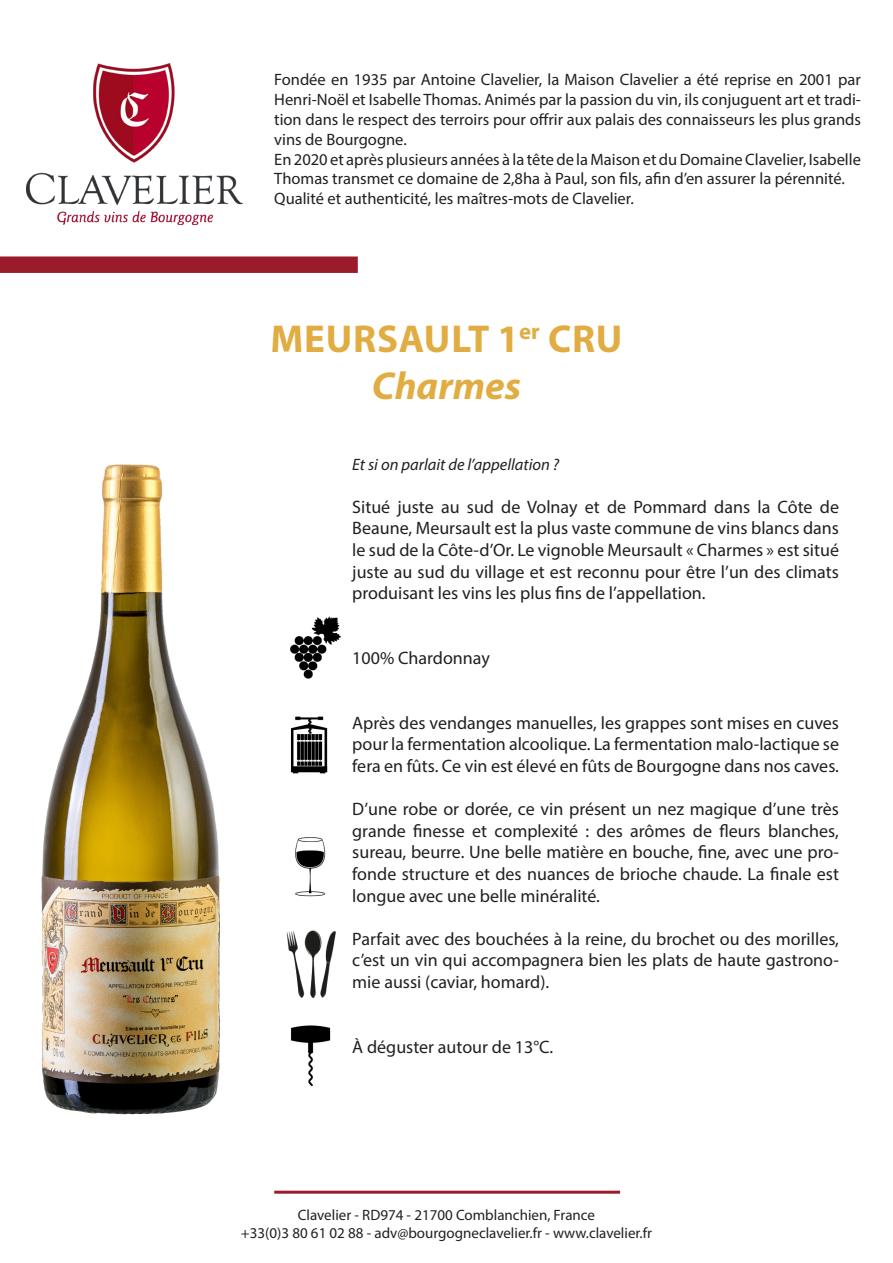
<style>
.page{position:relative;width:893px;height:1263px;background:#fff}
.page>*{position:absolute;margin:0;border:0;box-sizing:border-box;transform-origin:0 0}
.t1{font:700 39px "Myriad Pro";letter-spacing:.02em;color:#e1ad42}
.t2{font:italic 700 39px "Myriad Pro";color:#e1ad42}
.t3{font:18px/21.6px "Myriad Pro";color:#231f20;text-align:justify}
.t4{font:16.5px/19.8px "Myriad Pro";color:#231f20;text-align:justify}
.t5{font:italic 16.5px "Myriad Pro";color:#231f20}
.t6{font:15px "Myriad Pro";color:#231f20}
</style>
<div class="page">
<hr style="left:274px;top:1191px;width:346px;height:3px;background:#9c1b2a">
<img style="left:295px;top:837px;width:31px;height:60px">
<img style="left:290px;top:716px;width:38px;height:58px">
<img style="left:290px;top:1025px;width:41px;height:61px">
<img style="left:286px;top:930px;width:50px;height:69px">
<svg style="left:0;top:256px;width:358px;height:17px;background:#9f2230"></svg>
<img style="left:290px;top:616px;width:51px;height:63px">
<img style="left:27px;top:64px;width:215px;height:161px">
<img style="left:41px;top:464px;width:179px;height:651px">
<p class="t4" style="left:274px;top:70px;width:588px">Fondée en 1935 par Antoine Clavelier, la Maison Clavelier a été reprise en 2001 par Henri-Noël et Isabelle Thomas. Animés par la passion du vin, ils conjuguent art et tradi&shy;tion dans le respect des terroirs pour offrir aux palais des connaisseurs les plus grands vins de Bourgogne.</p>
<p class="t4" style="left:274px;top:149px;width:588px">En 2020 et après plusieurs années à la tête de la Maison et du Domaine Clavelier, Isabelle<br>Thomas transmet ce domaine de 2,8ha à Paul, son fils, afin d’en assurer la pérennité.</p>
<p class="t4" style="left:274px;top:188px;width:361px">Qualité et authenticité, les maîtres-mots de Clavelier.</p>
<p class="t1" style="left:270px;top:314px;width:354px">MEURSAULT 1<sup>er</sup> CRU</p>
<p class="t2" style="left:372px;top:360px;width:151px">Charmes</p>
<p class="t5" style="left:352px;top:454px;width:208px">Et si on parlait de l’appellation ?</p>
<p class="t3" style="left:352px;top:496px;width:488px">Situé juste au sud de Volnay et de Pommard dans la Côte de Beaune, Meursault est la plus vaste commune de vins blancs dans le sud de la Côte-d’Or. Le vignoble Meursault « Charmes » est situé juste au sud du village et est reconnu pour être l’un des climats produisant les vins les plus fins de l’appellation.</p>
<p class="t3" style="left:352px;top:647px;width:139px">100% Chardonnay</p>
<p class="t3" style="left:352px;top:712px;width:488px">Après des vendanges manuelles, les grappes sont mises en cuves pour la fermentation alcoolique. La fermentation malo-lactique se fera en fûts. Ce vin est élevé en fûts de Bourgogne dans nos caves.</p>
<p class="t3" style="left:352px;top:798px;width:488px">D’une robe or dorée, ce vin présent un nez magique d’une très grande finesse et complexité : des arômes de fleurs blanches, sureau, beurre. Une belle matière en bouche, fine, avec une pro&shy;fonde structure et des nuances de brioche chaude. La finale est longue avec une belle minéralité.</p>
<p class="t3" style="left:352px;top:928px;width:488px">Parfait avec des bouchées à la reine, du brochet ou des morilles, c’est un vin qui accompagnera bien les plats de haute gastrono&shy;mie aussi (caviar, homard).</p>
<p class="t3" style="left:352px;top:1036px;width:202px">À déguster autour de 13°C.</p>
<p class="t6" style="left:298px;top:1206px;width:299px">Clavelier - RD974 - 21700 Comblanchien, France</p>
<p class="t6" style="left:241px;top:1224px;width:413px">+33(0)3 80 61 02 88 - adv@bourgogneclavelier.fr - www.clavelier.fr</p>
</div>
